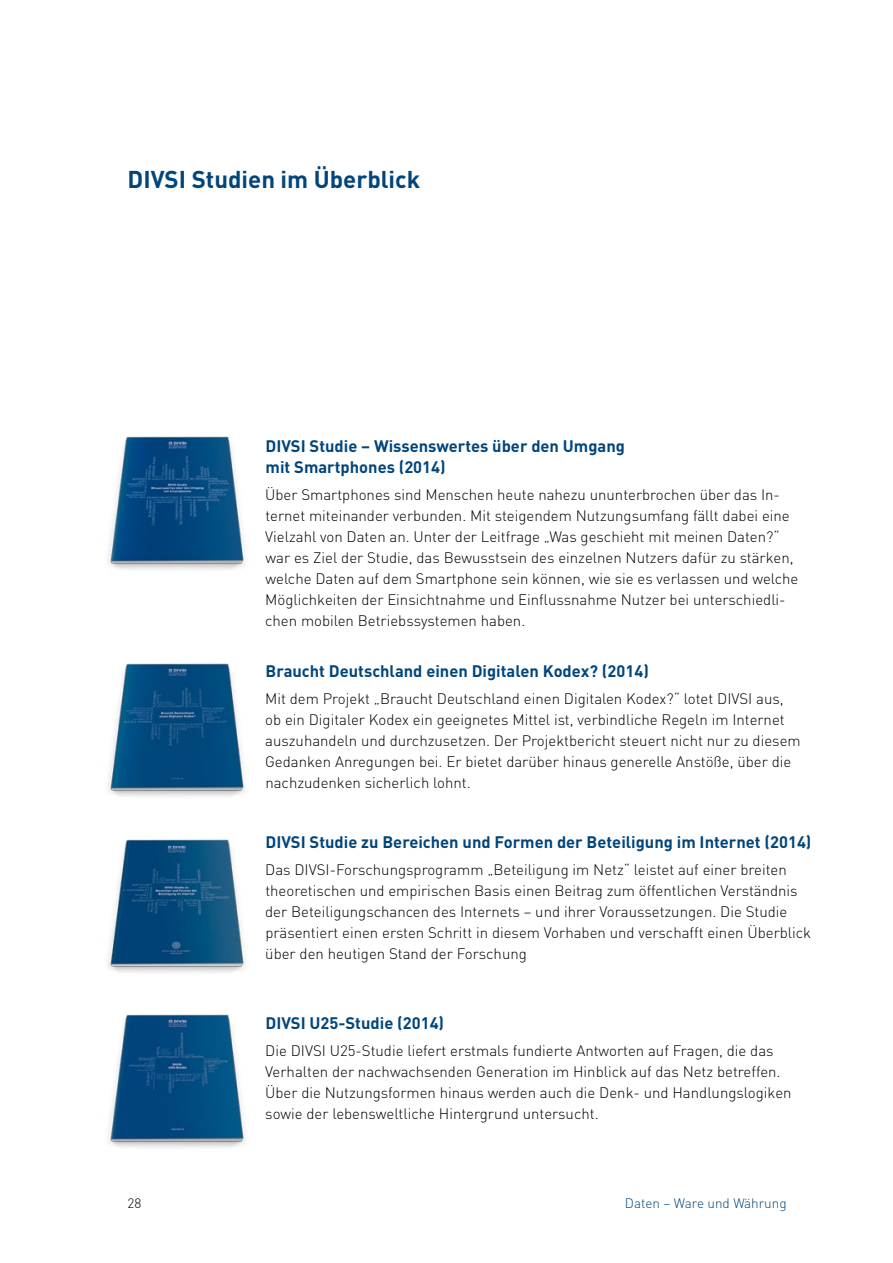
<style>
.page{position:relative;width:893px;height:1263px;background:#fff}
.page>*{position:absolute;margin:0;border:0;box-sizing:border-box;transform-origin:0 0}
.t1{font:700 24px "DIN Pro";color:#00457b}
.t2{font:700 16.5px/21px "DIN Pro";color:#00457b}
.t3{font:300 15px/21px "DIN Pro";color:#000}
.t4{font:300 13.5px "DIN Pro";color:#00457b}
.t5{font:300 13.5px "DIN Pro";color:#000}
</style>
<div class="page">
<img style="left:107px;top:1014px;width:139px;height:134px">
<img style="left:107px;top:839px;width:139px;height:134px">
<img style="left:107px;top:663px;width:139px;height:134px">
<img style="left:107px;top:436px;width:139px;height:134px">
<h1 class="t1" style="left:128px;top:163px;width:294px">DIVSI Studien im Überblick</h1>
<p class="t2" style="left:265px;top:434px;width:361px">DIVSI Studie – Wissenswertes über den Umgang mit Smartphones (2014)</p>
<p class="t3" style="left:265px;top:483px;width:535px">Über Smartphones sind Menschen heute nahezu ununterbrochen über das In&shy;ternet miteinander verbunden. Mit steigendem Nutzungsumfang fällt dabei eine Vielzahl von Daten an. Unter der Leitfrage „Was geschieht mit meinen Daten?“ war es Ziel der Studie, das Bewusstsein des einzelnen Nutzers dafür zu stärken, welche Daten auf dem Smartphone sein können, wie sie es verlassen und welche Möglichkeiten der Einsichtnahme und Einflussnahme Nutzer bei unterschiedli&shy;chen mobilen Betriebssystemen haben.</p>
<p class="t2" style="left:265px;top:659px;width:385px">Braucht Deutschland einen Digitalen Kodex? (2014)</p>
<p class="t3" style="left:265px;top:687px;width:537px">Mit dem Projekt „Braucht Deutschland einen Digitalen Kodex?“ lotet DIVSI aus, ob ein Digitaler Kodex ein geeignetes Mittel ist, verbindliche Regeln im Internet auszuhandeln und durchzusetzen. Der Projektbericht steuert nicht nur zu diesem Gedanken Anregungen bei. Er bietet darüber hinaus generelle Anstöße, über die nachzudenken sicherlich lohnt.</p>
<p class="t2" style="left:265px;top:831px;width:547px">DIVSI Studie zu Bereichen und Formen der Beteiligung im Internet (2014)</p>
<p class="t3" style="left:265px;top:859px;width:547px">Das DIVSI-Forschungsprogramm „Beteiligung im Netz“ leistet auf einer breiten theoretischen und empirischen Basis einen Beitrag zum öffentlichen Verständnis der Beteiligungschancen des Internets – und ihrer Voraussetzungen. Die Studie präsentiert einen ersten Schritt in diesem Vorhaben und verschafft einen Überblick über den heutigen Stand der Forschung</p>
<p class="t2" style="left:265px;top:1011px;width:180px">DIVSI U25-Studie (2014)</p>
<p class="t3" style="left:265px;top:1039px;width:528px">Die DIVSI U25-Studie liefert erstmals fundierte Antworten auf Fragen, die das Verhalten der nachwachsenden Generation im Hinblick auf das Netz betreffen.<br>Über die Nutzungsformen hinaus werden auch die Denk- und Handlungslogiken sowie der lebensweltliche Hintergrund untersucht.</p>
<p class="t5" style="left:128px;top:1194px;width:15px">28</p>
<p class="t4" style="left:625px;top:1194px;width:163px">Daten – Ware und Währung</p>
</div>
